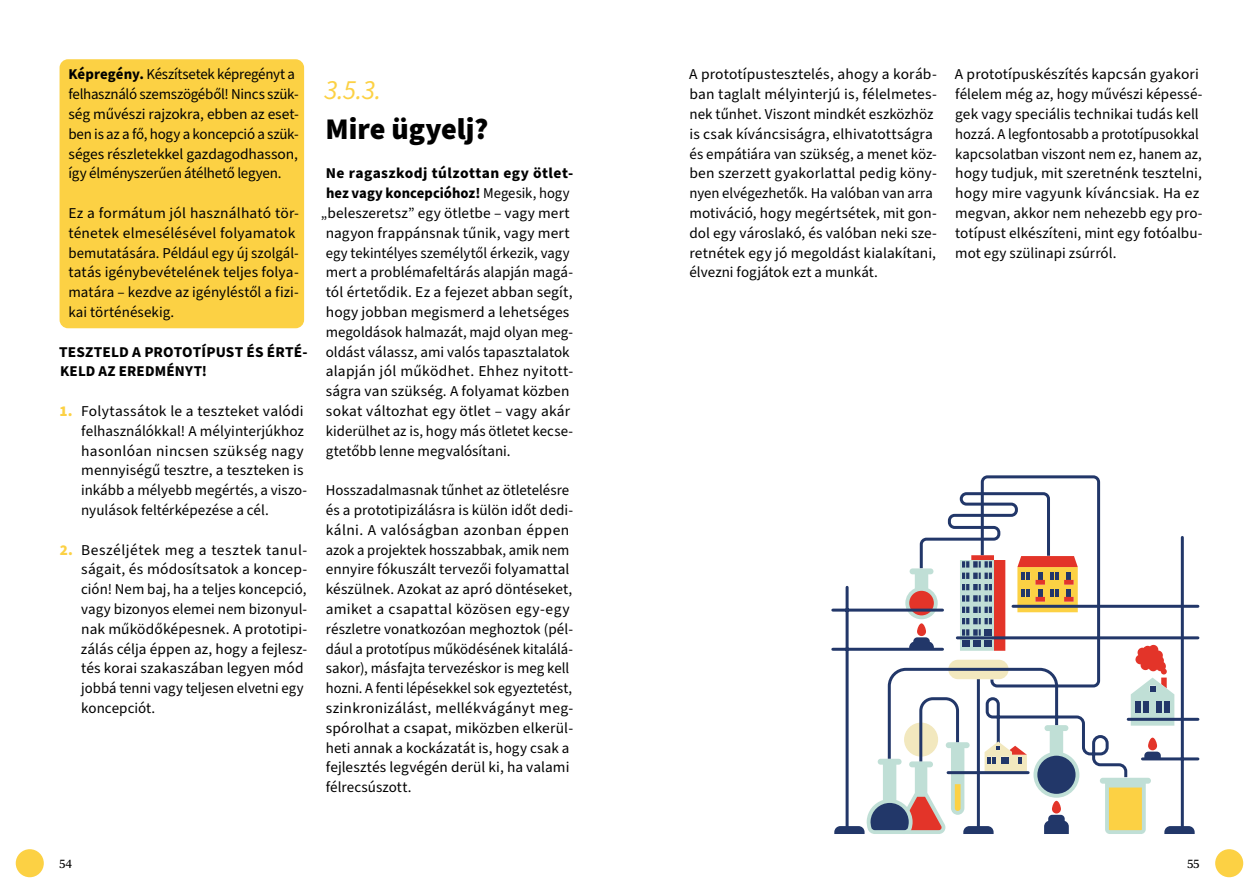
<style>
.page{position:relative;width:1259px;height:893px;background:#fff}
.page>*{position:absolute;margin:0;border:0;box-sizing:border-box;transform-origin:0 0}
.t1{font:900 30px "Source Sans Pro";letter-spacing:-.005em;color:#000}
.t2{font:italic 27px "Source Sans Pro";color:#fcd144}
.t3{font:15px/19.8px "Source Sans Pro";letter-spacing:.005em;color:#000}
.t4{font:15px/19.8px "Source Sans Pro";letter-spacing:-.015em;color:#000}
.t5{font:700 15px/19.8px "Source Sans Pro";letter-spacing:.01em;color:#000}
.t6{font:12px "Tabac G3";color:#000}
.s1{font-weight:700}
.s2{font-weight:900;color:#fcd144}
.s3{font-weight:400}
</style>
<div class="page">
<div style="left:60px;top:59px;width:244px;height:269px;background:#fcd144;border-radius:9px"></div>
<div style="left:1215px;top:849px;width:28px;height:28px;background:#fcd144;border-radius:50%"></div>
<div style="left:16px;top:849px;width:28px;height:28px;background:#fcd144;border-radius:50%"></div>
<svg style="left:1100px;top:778px;width:51px;height:56px"></svg>
<svg style="left:1034px;top:780px;width:45px;height:18px"></svg>
<div style="left:1037px;top:756px;width:38px;height:38px;background:#223769;border-radius:50%"></div>
<svg style="left:1164px;top:826px;width:30px;height:8px"></svg>
<svg style="left:1044px;top:815px;width:24px;height:19px"></svg>
<hr style="left:1180px;top:537px;width:3px;height:293px;background:#223769">
<hr style="left:1142px;top:757px;width:56px;height:3px;background:#223769">
<hr style="left:833px;top:609px;width:109px;height:3px;background:#223769">
<hr style="left:833px;top:648px;width:109px;height:3px;background:#223769">
<hr style="left:845px;top:587px;width:3px;height:243px;background:#223769">
<div style="left:1052px;top:801px;width:9px;height:12px;background:#e33429;border-radius:4px"></div>
<svg style="left:1144px;top:752px;width:16px;height:6px"></svg>
<div style="left:1148px;top:738px;width:9px;height:12px;background:#e33429;border-radius:4px"></div>
<svg style="left:886px;top:497px;width:242px;height:283px"></svg>
<svg style="left:834px;top:741px;width:193px;height:93px"></svg>
<hr style="left:1128px;top:718px;width:70px;height:3px;background:#223769">
<hr style="left:957px;top:636px;width:241px;height:3px;background:#223769">
<hr style="left:1013px;top:605px;width:185px;height:3px;background:#223769">
<svg style="left:1130px;top:645px;width:44px;height:81px"></svg>
<hr style="left:948px;top:771px;width:80px;height:3px;background:#223769">
<svg style="left:960px;top:475px;width:141px;height:214px"></svg>
<p class="t4" style="left:68px;top:65px;width:232px"><span class="s1">Képregény.</span> Készítsetek képregényt a felhasználó szemszögéből! Nincs szük&shy;ség művészi rajzokra, ebben az eset&shy;ben is az a fő, hogy a koncepció a szük&shy;séges részletekkel gazdagodhasson, így élményszerűen átélhető legyen.</p>
<p class="t3" style="left:68px;top:204px;width:232px">Ez a formátum jól használható tör&shy;ténetek elmesélésével folyamatok bemutatására. Például egy új szolgál&shy;tatás igénybevételének teljes folya&shy;matára – kezdve az igényléstől a fizi&shy;kai történésekig.</p>
<p class="t5" style="left:59px;top:342px;width:250px">TESZTELD A PROTOTÍPUST ÉS ÉRTÉ-<br>KELD AZ EREDMÉNYT!</p>
<p class="t3" style="left:81px;top:402px;width:227px;text-indent:-22px"><span class="s2">1.</span> Folytassátok le a teszteket valódi felhasználókkal! A mélyinterjúkhoz hasonlóan nincsen szükség nagy mennyiségű tesztre, a teszteken is inkább a mélyebb megértés, a viszo&shy;nyulások feltérképezése a cél.</p>
<p class="t3" style="left:81px;top:540px;width:228px;text-indent:-21px"><span class="s2">2.</span> Beszéljétek meg a tesztek tanul&shy;ságait, és módosítsatok a koncep&shy;ción! Nem baj, ha a teljes koncepció, vagy bizonyos elemei nem bizonyul&shy;nak működőképesnek. A prototipi&shy;zálás célja éppen az, hogy a fejlesz&shy;tés korai szakaszában legyen mód jobbá tenni vagy teljesen elvetni egy koncepciót.</p>
<h2 class="t2" style="left:324px;top:72px;width:58px">3.5.3.</h2>
<h1 class="t1" style="left:326px;top:108px;width:164px">Mire ügyelj?</h1>
<p class="t5" style="left:326px;top:164px;width:249px">Ne ragaszkodj túlzottan egy ötlet-</p>
<p class="t5" style="left:326px;top:184px;width:245px">hez vagy koncepcióhoz! <span class="s3">Megesik, hogy</span></p>
<p class="t3" style="left:321px;top:204px;width:250px">„beleszeretsz” egy ötletbe – vagy mert</p>
<p class="t3" style="left:326px;top:223px;width:245px">nagyon frappánsnak tűnik, vagy mert</p>
<p class="t3" style="left:326px;top:243px;width:245px">egy tekintélyes személytől érkezik, vagy</p>
<p class="t3" style="left:326px;top:263px;width:249px">mert a problémafeltárás alapján magá-</p>
<p class="t3" style="left:326px;top:283px;width:248px">tól értetődik. Ez a fejezet abban segít,</p>
<p class="t3" style="left:326px;top:303px;width:245px">hogy jobban megismerd a lehetséges</p>
<p class="t3" style="left:326px;top:322px;width:249px">megoldások halmazát, majd olyan meg-</p>
<p class="t3" style="left:326px;top:342px;width:245px">oldást válassz, ami valós tapasztalatok</p>
<p class="t3" style="left:326px;top:362px;width:249px">alapján jól működhet. Ehhez nyitott-</p>
<p class="t3" style="left:326px;top:382px;width:245px">ságra van szükség. A folyamat közben</p>
<p class="t3" style="left:326px;top:402px;width:246px">sokat változhat egy ötlet – vagy akár</p>
<p class="t3" style="left:326px;top:421px;width:249px">kiderülhet az is, hogy más ötletet kecse-</p>
<p class="t3" style="left:326px;top:441px;width:186px">gtetőbb lenne megvalósítani.</p>
<p class="t3" style="left:326px;top:481px;width:249px">Hosszadalmasnak tűnhet az ötletelésre és a prototipizálásra is külön időt dedi&shy;kálni. A valóságban azonban éppen azok a projektek hosszabbak, amik nem ennyire fókuszált tervezői folyamattal készülnek. Azokat az apró döntéseket, amiket a csapattal közösen egy-egy részletre vonatkozóan meghoztok (pél&shy;dául a prototípus működésének kitalálá&shy;sakor), másfajta tervezéskor is meg kell hozni. A fenti lépésekkel sok egyeztetést, szinkronizálást, mellékvágányt meg&shy;spórolhat a csapat, miközben elkerül&shy;heti annak a kockázatát is, hogy csak a fejlesztés legvégén derül ki, ha valami félrecsúszott.</p>
<p class="t3" style="left:689px;top:65px;width:249px">A prototípustesztelés, ahogy a koráb&shy;ban taglalt mélyinterjú is, félelmetes&shy;nek tűnhet. Viszont mindkét eszközhöz is csak kíváncsiságra, elhivatottságra és empátiára van szükség, a menet köz&shy;ben szerzett gyakorlattal pedig kön - nyen elvégezhetők. Ha valóban van arra motiváció, hogy megértsétek, mit gon&shy;dol egy városlakó, és valóban neki sze&shy;retnétek egy jó megoldást kialakítani, élvezni fogjátok ezt a munkát.</p>
<p class="t3" style="left:955px;top:65px;width:249px">A prototípuskészítés kapcsán gyakori félelem még az, hogy művészi képessé&shy;gek vagy speciális technikai tudás kell hozzá. A legfontosabb a prototípusokkal kapcsolatban viszont nem ez, hanem az, hogy tudjuk, mit szeretnénk tesztelni, hogy mire vagyunk kíváncsiak. Ha ez megvan, akkor nem nehezebb egy pro&shy;totípust elkészíteni, mint egy fotóalbu&shy;mot egy szülinapi zsúrról.</p>
<p class="t6" style="left:60px;top:856px;width:14px">54</p>
<p class="t6" style="left:1187px;top:856px;width:14px">55</p>
</div>
